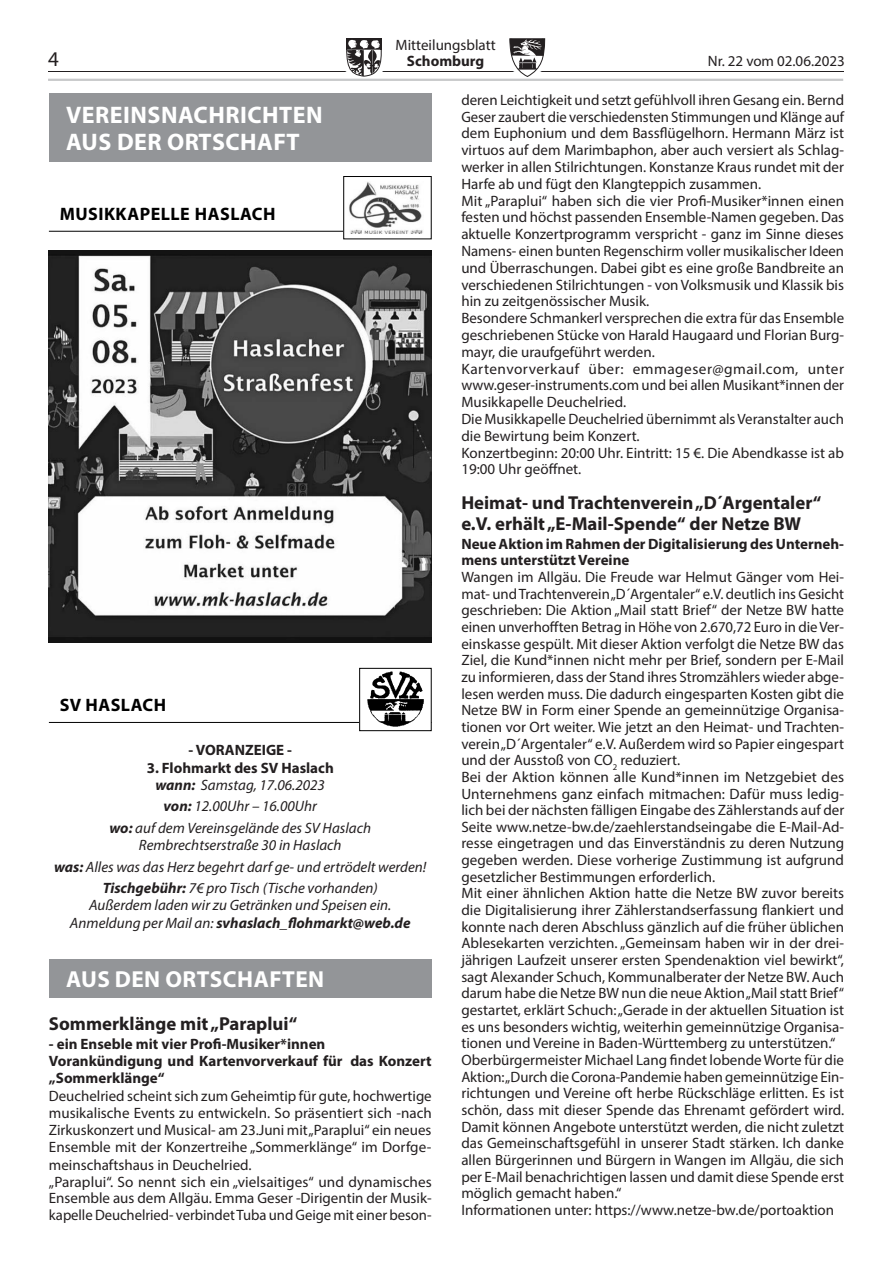
<style>
.page{position:relative;width:893px;height:1263px;background:#fff}
.page>*{position:absolute;margin:0;border:0;box-sizing:border-box;transform-origin:0 0}
.t1{font:700 24px/27px "Myriad Pro";letter-spacing:.02em;color:#fff}
.t2{font:700 23.25px "Myriad Pro";letter-spacing:.02em;color:#fff}
.t3{font:21px "Myriad Pro";color:#231f20}
.t4{font:700 18.75px/21px "Myriad Pro";color:#231f20}
.t5{font:700 18px "Myriad Pro";letter-spacing:.025em;color:#000}
.t6{font:15px/16.6px "Myriad Pro";color:#231f20}
.t7{font:italic 15px/21.5px "Myriad Pro";color:#231f20;text-align:center}
.t8{font:700 15px/17.2px "Myriad Pro";color:#231f20}
.s1{font-style:italic}
.s2{font-weight:400;font-style:italic}
.s3{font-weight:700}
</style>
<div class="page">
<hr style="left:48px;top:71px;width:795px;height:1px;background:#231f20">
<svg style="left:346px;top:38px;width:36px;height:39px"></svg>
<svg style="left:509px;top:38px;width:36px;height:39px"></svg>
<hr style="left:48px;top:79px;width:795px;height:2px;background:#c7c8ca">
<div style="left:49px;top:93px;width:383px;height:68px;background:#939598"></div>
<hr style="left:49px;top:231px;width:379px;height:1px;background:#000">
<div style="left:344px;top:176px;width:87px;height:63px;background:#fff"></div>
<div style="left:343px;top:176px;width:89px;height:63px;border:1px solid #000"></div>
<img style="left:349px;top:182px;width:74px;height:52px">
<img style="left:49px;top:251px;width:383px;height:392px">
<hr style="left:49px;top:722px;width:382px;height:1px;background:#000">
<div style="left:360px;top:668px;width:71px;height:63px;background:#fff"></div>
<div style="left:359px;top:668px;width:73px;height:63px;border:1px solid #000"></div>
<img style="left:368px;top:671px;width:55px;height:56px">
<div style="left:49px;top:959px;width:383px;height:38px;background:#939598"></div>
<p class="t6" style="left:395px;top:36px;width:102px">Mitteilungsblatt</p>
<h3 class="t3" style="left:48px;top:46px;width:12px">4</h3>
<p class="t8" style="left:407px;top:52px;width:79px">Schomburg</p>
<p class="t6" style="left:708px;top:52px;width:139px">Nr. 22 vom 02.06.2023</p>
<h1 class="t1" style="left:66px;top:100px;width:258px">VEREINSNACHRICHTEN<br>AUS DER ORTSCHAFT</h1>
<p class="t6" style="left:461px;top:91px;width:384px">deren Leichtigkeit und setzt gefühlvoll ihren Gesang ein. Bernd Geser zaubert die verschiedensten Stimmungen und Klänge auf dem Euphonium und dem Bassflügelhorn. Hermann März ist virtuos auf dem Marimbaphon, aber auch versiert als Schlag&shy;werker in allen Stilrichtungen. Konstanze Kraus rundet mit der Harfe ab und fügt den Klangteppich zusammen.<br>Mit „Paraplui“ haben sich die vier Profi-Musiker*innen einen festen und höchst passenden Ensemble-Namen gegeben. Das aktuelle Konzertprogramm verspricht - ganz im Sinne dieses Namens- einen bunten Regenschirm voller musikalischer Ideen und Überraschungen. Dabei gibt es eine große Bandbreite an verschiedenen Stilrichtungen - von Volksmusik und Klassik bis hin zu zeitgenössischer Musik.<br>Besondere Schmankerl versprechen die extra für das Ensemble geschriebenen Stücke von Harald Haugaard und Florian Burg&shy;mayr, die uraufgeführt werden.<br>Kartenvorverkauf über: emmageser@gmail.com, unter www.geser-instruments.com und bei allen Musikant*innen der Musikkapelle Deuchelried.<br>Die Musikkapelle Deuchelried übernimmt als Veranstalter auch die Bewirtung beim Konzert.<br>Konzertbeginn: 20:00 Uhr. Eintritt: 15 €. Die Abendkasse ist ab 19:00 Uhr geöffnet.</p>
<p class="t4" style="left:461px;top:491px;width:361px">Heimat- und Trachtenverein „D´Argentaler“ e.V. erhält „E-Mail-Spende“ der Netze BW</p>
<p class="t8" style="left:461px;top:535px;width:384px;line-height:16.6px">Neue Aktion im Rahmen der Digitalisierung des Unterneh&shy;mens unterstützt Vereine</p>
<p class="t6" style="left:461px;top:568px;width:384px">Wangen im Allgäu. Die Freude war Helmut Gänger vom Hei&shy;mat- und Trachtenverein „D´Argentaler“ e.V. deutlich ins Gesicht geschrieben: Die Aktion „Mail statt Brief“ der Netze BW hatte einen unverhofften Betrag in Höhe von 2.670,72 Euro in die Ver&shy;einskasse gespült. Mit dieser Aktion verfolgt die Netze BW das Ziel, die Kund*innen nicht mehr per Brief, sondern per E-Mail zu informieren, dass der Stand ihres Stromzählers wieder abge&shy;lesen werden muss. Die dadurch eingesparten Kosten gibt die Netze BW in Form einer Spende an gemeinnützige Organisa&shy;tionen vor Ort weiter. Wie jetzt an den Heimat- und Trachten&shy;verein „D´Argentaler“ e.V. Außerdem wird so Papier eingespart und der Ausstoß von CO<sub>2</sub> reduziert.<br>Bei der Aktion können alle Kund*innen im Netzgebiet des Unternehmens ganz einfach mitmachen: Dafür muss ledig&shy;lich bei der nächsten fälligen Eingabe des Zählerstands auf der Seite www.netze-bw.de/zaehlerstandseingabe die E-Mail-Ad&shy;resse eingetragen und das Einverständnis zu deren Nutzung gegeben werden. Diese vorherige Zustimmung ist aufgrund gesetzlicher Bestimmungen erforderlich.<br>Mit einer ähnlichen Aktion hatte die Netze BW zuvor bereits die Digitalisierung ihrer Zählerstandserfassung flankiert und konnte nach deren Abschluss gänzlich auf die früher üblichen Ablesekarten verzichten. „Gemeinsam haben wir in der drei&shy;jährigen Laufzeit unserer ersten Spendenaktion viel bewirkt“, sagt Alexander Schuch, Kommunalberater der Netze BW. Auch darum habe die Netze BW nun die neue Aktion „Mail statt Brief“ gestartet, erklärt Schuch: „Gerade in der aktuellen Situation ist es uns besonders wichtig, weiterhin gemeinnützige Organisa&shy;tionen und Vereine in Baden-Württemberg zu unterstützen.“ Oberbürgermeister Michael Lang findet lobende Worte für die Aktion: „Durch die Corona-Pandemie haben gemeinnützige Ein&shy;richtungen und Vereine oft herbe Rückschläge erlitten. Es ist schön, dass mit dieser Spende das Ehrenamt gefördert wird.<br>Damit können Angebote unterstützt werden, die nicht zuletzt das Gemeinschaftsgefühl in unserer Stadt stärken. Ich danke allen Bürgerinnen und Bürgern in Wangen im Allgäu, die sich per E-Mail benachrichtigen lassen und damit diese Spende erst möglich gemacht haben.“<br>Informationen unter: https://www.netze-bw.de/portoaktion</p>
<p class="t5" style="left:60px;top:202px;width:217px">MUSIKKAPELLE HASLACH</p>
<p class="t5" style="left:60px;top:694px;width:108px">SV HASLACH</p>
<p class="t8" style="left:188px;top:741px;width:105px">- VORANZEIGE -</p>
<p class="t8" style="left:147px;top:758px;width:189px;text-align:center">3. Flohmarkt des SV Haslach <span class="s1">wann:</span> <span class="s2">Samstag, 17.06.2023</span></p>
<p class="t7" style="left:109px;top:795px;width:263px"><span class="s3">von:</span> 12.00Uhr – 16.00Uhr<br><span class="s3">wo:</span> auf dem Vereinsgelände des SV Haslach</p>
<p class="t7" style="left:54px;top:834px;width:374px">Rembrechtserstraße 30 in Haslach<br><span class="s3">was:</span> Alles was das Herz begehrt darf ge- und ertrödelt werden!<br><span class="s3">Tischgebühr:</span> 7€ pro Tisch (Tische vorhanden)</p>
<p class="t7" style="left:70px;top:896px;width:342px;line-height:17.2px">Außerdem laden wir zu Getränken und Speisen ein.<br>Anmeldung per Mail an: <span class="s3">svhaslach_flohmarkt@web.de</span></p>
<h2 class="t2" style="left:66px;top:964px;width:260px">AUS DEN ORTSCHAFTEN</h2>
<p class="t4" style="left:49px;top:1012px;width:250px">Sommerklänge mit „Paraplui“</p>
<p class="t8" style="left:49px;top:1035px;width:384px">- ein Enseble mit vier Profi-Musiker*innen<br>Vorankündigung und Kartenvorverkauf für das Konzert „Sommerklänge“</p>
<p class="t6" style="left:49px;top:1087px;width:384px;line-height:17.1px">Deuchelried scheint sich zum Geheimtip für gute, hochwertige musikalische Events zu entwickeln. So präsentiert sich -nach Zirkuskonzert und Musical- am 23.Juni mit „Paraplui“ ein neues Ensemble mit der Konzertreihe „Sommerklänge“ im Dorfge&shy;meinschaftshaus in Deuchelried.<br>„Paraplui“. So nennt sich ein „vielsaitiges“ und dynamisches Ensemble aus dem Allgäu. Emma Geser -Dirigentin der Musik&shy;kapelle Deuchelried- verbindet Tuba und Geige mit einer beson-</p>
</div>
